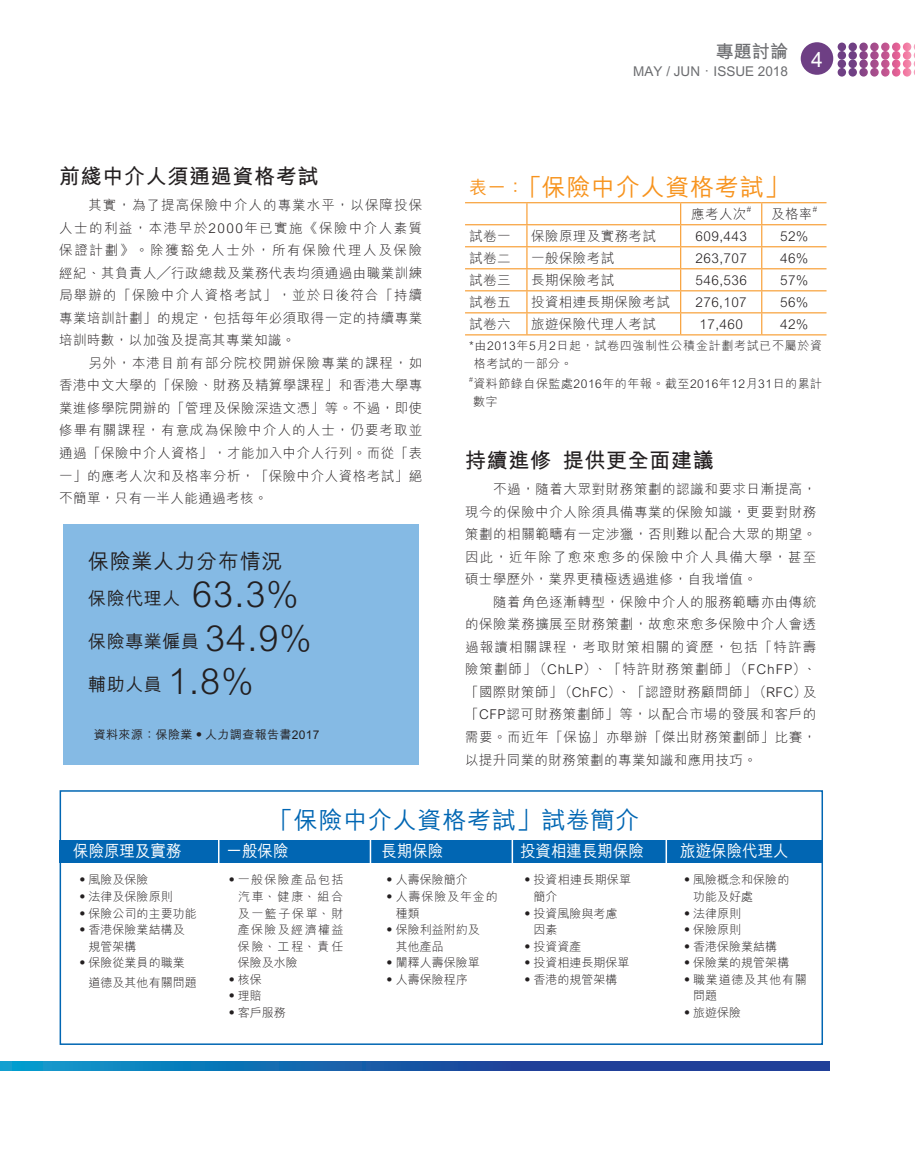
<style>
.page{position:relative;width:915px;height:1149px;background:#fff}
.page>*{position:absolute;margin:0;border:0;box-sizing:border-box;transform-origin:0 0}
.t1{font:24px "M Hei Medium HKSCS";letter-spacing:.03em;color:#0166b3}
.t2{font:24px "M Hei Medium HKSCS";letter-spacing:.03em;color:#f7931d}
.t3{font:21px "M Hei Bold HKSCS";letter-spacing:.03em;color:#231f20}
.t4{font:21px "M Hei Medium HKSCS";letter-spacing:.03em;color:#231f20}
.t5{font:21px "M Hei Bold HKSCS";color:#fff}
.t6{font:18px "M Hei Medium HKSCS";letter-spacing:.03em;color:#231f20}
.t7{font:18px "M Hei Bold HKSCS";color:#6c6d70}
.t8{font:16.5px "M Hei Medium HKSCS";color:#fff;scale:.94 1}
.t9{font:13.5px/22.5px "M Hei Light HKSCS";letter-spacing:.04em;color:#231f20}
.t10{font:13.5px "M Hei Bold HKSCS";color:#6c6d70}
.t11{font:12px/16.5px "M Hei Light HKSCS";color:#231f20}
.t12{font:12px/18px "M Hei Light HKSCS";letter-spacing:.055em;color:#231f20}
.t13{font:12px/18px "M Hei Light HKSCS";letter-spacing:.045em;color:#231f20}
.t14{font:12px "M Hei Medium HKSCS";letter-spacing:.03em;color:#231f20}
.t15{font:12px/16.5px "M Hei Light HKSCS";letter-spacing:.06em;color:#231f20}
.t16{font:12px/16.5px "M Hei Light HKSCS";letter-spacing:.075em;color:#231f20}
.t17{font:12px/16.5px "M Hei Light HKSCS";letter-spacing:.02em;color:#231f20}
.t18{font:7.8px "M Hei Light HKSCS";color:#231f20}
.t19{font:7.05px "M Hei Light HKSCS";color:#231f20}
.s1{font-family:"M Hei Light HKSCS";font-size:36px}
.s2{font-size:18px}
</style>
<div class="page">
<div style="left:60px;top:839px;width:762px;height:23px;background:#0166b3"></div>
<svg style="left:0;top:1061px;width:829px;height:9px;background:#175da9"></svg>
<div style="left:63px;top:524px;width:355px;height:240px;background:#85bae4"></div>
<hr style="left:465px;top:202px;width:61px;height:1px;background:#f7931d">
<hr style="left:526px;top:202px;width:154px;height:1px;background:#f7931d">
<hr style="left:680px;top:202px;width:81px;height:1px;background:#f7931d">
<hr style="left:761px;top:202px;width:65px;height:1px;background:#f7931d">
<hr style="left:465px;top:224px;width:61px;height:1px;background:#f7931d">
<hr style="left:526px;top:224px;width:154px;height:1px;background:#f7931d">
<hr style="left:680px;top:224px;width:81px;height:1px;background:#f7931d">
<hr style="left:761px;top:224px;width:65px;height:1px;background:#f7931d">
<hr style="left:465px;top:246px;width:61px;height:1px;background:#f7931d">
<hr style="left:526px;top:246px;width:154px;height:1px;background:#f7931d">
<hr style="left:680px;top:246px;width:81px;height:1px;background:#f7931d">
<hr style="left:761px;top:246px;width:65px;height:1px;background:#f7931d">
<hr style="left:465px;top:268px;width:61px;height:1px;background:#f7931d">
<hr style="left:526px;top:268px;width:154px;height:1px;background:#f7931d">
<hr style="left:680px;top:268px;width:81px;height:1px;background:#f7931d">
<hr style="left:761px;top:268px;width:65px;height:1px;background:#f7931d">
<hr style="left:465px;top:290px;width:61px;height:1px;background:#f7931d">
<hr style="left:526px;top:290px;width:154px;height:1px;background:#f7931d">
<hr style="left:680px;top:290px;width:81px;height:1px;background:#f7931d">
<hr style="left:761px;top:290px;width:65px;height:1px;background:#f7931d">
<hr style="left:465px;top:312px;width:61px;height:1px;background:#f7931d">
<hr style="left:526px;top:312px;width:154px;height:1px;background:#f7931d">
<svg style="left:526px;top:203px;width:1px;height:131px"></svg>
<hr style="left:680px;top:312px;width:81px;height:1px;background:#f7931d">
<svg style="left:680px;top:203px;width:1px;height:131px"></svg>
<hr style="left:761px;top:312px;width:65px;height:1px;background:#f7931d">
<svg style="left:761px;top:203px;width:1px;height:131px"></svg>
<hr style="left:465px;top:334px;width:61px;height:1px;background:#f7931d">
<hr style="left:526px;top:334px;width:154px;height:1px;background:#f7931d">
<hr style="left:680px;top:334px;width:81px;height:1px;background:#f7931d">
<hr style="left:761px;top:334px;width:65px;height:1px;background:#f7931d">
<div style="left:60px;top:790px;width:762px;height:254px;border:2px solid #0166b3"></div>
<hr style="left:218px;top:821px;width:1px;height:201px;background:#fff">
<hr style="left:369px;top:821px;width:2px;height:201px;background:#fff">
<hr style="left:511px;top:821px;width:2px;height:201px;background:#fff">
<hr style="left:665px;top:821px;width:1px;height:201px;background:#fff">
<div style="left:800px;top:42px;width:33px;height:33px;background:#6e3f84;border-radius:50%"></div>
<svg style="left:837px;top:43px;width:77px;height:34px"></svg>
<h2 class="t3" style="left:59px;top:161px;width:260px">前綫中介人須通過資格考試</h2>
<p class="t9" style="left:59px;top:193px;width:364px">　　其實，為了提高保險中介人的專業水平，以保障投保人士的利益，本港早於2000年已實施《保險中介人素質保證計劃》。除獲豁免人士外，所有保險代理人及保險經紀、其負責人／行政總裁及業務代表均須通過由職業訓練局舉辦的「保險中介人資格考試」，並於日後符合「持續專業培訓計劃」的規定，包括每年必須取得一定的持續專業培訓時數，以加強及提高其專業知識。<br>　　另外，本港目前有部分院校開辦保險專業的課程，如香港中文大學的「保險、財務及精算學課程」和香港大學專業進修學院開辦的「管理及保險深造文憑」等。不過，即使修畢有關課程，有意成為保險中介人的人士，仍要考取並通過「保險中介人資格」，才能加入中介人行列。而從「表一」的應考人次和及格率分析，「保險中介人資格考試」絕不簡單，只有一半人能通過考核。</p>
<h2 class="t4" style="left:88px;top:545px;width:196px">保險業人力分布情況</h2>
<h3 class="t6" style="left:88px;top:585px;width:212px">保險代理人 <span class="s1">63.3%</span></h3>
<h3 class="t6" style="left:88px;top:628px;width:225px">保險專業僱員 <span class="s1">34.9%</span></h3>
<h3 class="t6" style="left:88px;top:671px;width:166px">輔助人員 <span class="s1">1.8%</span></h3>
<p class="t14" style="left:94px;top:726px;width:227px">資料來源：保險業‧人力調查報告書2017</p>
<h3 class="t7" style="left:715px;top:38px;width:73px">專題討論</h3>
<p class="t10" style="left:633px;top:61px;width:156px">MAY / JUN．ISSUE 2018</p>
<h2 class="t5" style="left:810px;top:44px;width:13px">4</h2>
<h1 class="t2" style="left:469px;top:169px;width:320px"><span class="s2">表一：</span>「保險中介人資格考試」</h1>
<p class="t9" style="left:691px;top:202px;width:57px">應考人次</p>
<p class="t18" style="left:746px;top:204px;width:6px">#</p>
<p class="t9" style="left:770px;top:202px;width:43px">及格率</p>
<p class="t18" style="left:812px;top:204px;width:6px">#</p>
<p class="t9" style="left:469px;top:224px;width:43px">試卷一</p>
<p class="t9" style="left:531px;top:224px;width:126px">保險原理及實務考試</p>
<p class="t9" style="left:695px;top:224px;width:53px">609,443</p>
<p class="t9" style="left:780px;top:224px;width:29px">52%</p>
<p class="t9" style="left:469px;top:246px;width:43px">試卷二</p>
<p class="t9" style="left:531px;top:246px;width:85px">一般保險考試</p>
<p class="t9" style="left:695px;top:246px;width:53px">263,707</p>
<p class="t9" style="left:780px;top:246px;width:29px">46%</p>
<p class="t9" style="left:469px;top:268px;width:43px">試卷三</p>
<p class="t9" style="left:531px;top:268px;width:85px">長期保險考試</p>
<p class="t9" style="left:695px;top:268px;width:53px">546,536</p>
<p class="t9" style="left:779px;top:268px;width:29px">57%</p>
<p class="t9" style="left:469px;top:290px;width:43px">試卷五</p>
<p class="t9" style="left:531px;top:290px;width:140px">投資相連長期保險考試</p>
<p class="t9" style="left:695px;top:290px;width:53px">276,107</p>
<p class="t9" style="left:779px;top:290px;width:29px">56%</p>
<p class="t9" style="left:469px;top:312px;width:43px">試卷六</p>
<p class="t9" style="left:531px;top:312px;width:126px">旅遊保險代理人考試</p>
<p class="t9" style="left:699px;top:312px;width:45px">17,460</p>
<p class="t9" style="left:779px;top:312px;width:29px">42%</p>
<p class="t12" style="left:474px;top:336px;width:349px;text-indent:-5px">*由2013年5月2日起，試卷四強制性公積金計劃考試已不屬於資格考試的一部分。</p>
<p class="t19" style="left:469px;top:375px;width:5px">#</p>
<p class="t13" style="left:473px;top:374px;width:350px">資料節錄自保監處2016年的年報。截至2016年12月31日的累計數字</p>
<h2 class="t3" style="left:465px;top:445px;width:250px">持續進修 提供更全面建議</h2>
<p class="t9" style="left:465px;top:477px;width:353px">　　不過，隨着大眾對財務策劃的認識和要求日漸提高，現今的保險中介人除須具備專業的保險知識，更要對財務策劃的相關範疇有一定涉獵，否則難以配合大眾的期望。因此，近年除了愈來愈多的保險中介人具備大學，甚至碩士學歷外，業界更積極透過進修，自我增值。<br>　　隨着角色逐漸轉型，保險中介人的服務範疇亦由傳統的保險業務擴展至財務策劃，故愈來愈多保險中介人會透過報讀相關課程，考取財策相關的資歷，包括「特許壽險策劃師」（ChLP）、「特許財務策劃師」（FChFP）、「國際財策師」（ChFC）、「認證財務顧問師」（RFC）及「CFP認可財務策劃師」等，以配合市場的發展和客戶的需要。而近年「保協」亦舉辦「傑出財務策劃師」比賽，以提升同業的財務策劃的專業知識和應用技巧。</p>
<h1 class="t1" style="left:269px;top:802px;width:372px">「保險中介人資格考試」試卷簡介</h1>
<p class="t8" style="left:73px;top:839px;width:117px">保險原理及實務</p>
<p class="t8" style="left:226px;top:839px;width:67px">一般保險</p>
<p class="t8" style="left:381px;top:839px;width:67px">長期保險</p>
<p class="t8" style="left:520px;top:839px;width:133px">投資相連長期保險</p>
<p class="t8" style="left:680px;top:839px;width:117px">旅遊保險代理人</p>
<p class="t11" style="left:77px;top:871px;width:74px">•風險及保險</p>
<p class="t11" style="left:77px;top:887px;width:98px">•法律及保險原則</p>
<p class="t11" style="left:77px;top:904px;width:122px">•保險公司的主要功能</p>
<p class="t11" style="left:89px;top:920px;width:98px;text-indent:-12px">•香港保險業結構及規管架構</p>
<p class="t11" style="left:89px;top:952px;width:110px;line-height:19.5px;text-indent:-12px">•保險從業員的職業道德及其他有關問題</p>
<p class="t11" style="left:383px;top:871px;width:85px">•人壽保險簡介</p>
<p class="t16" style="left:395px;top:887px;width:104px;text-indent:-12px">•人壽保險及年金的種類</p>
<p class="t11" style="left:395px;top:920px;width:85px;text-indent:-12px">•保險利益附約及其他產品</p>
<p class="t11" style="left:383px;top:953px;width:97px">•闡釋人壽保險單</p>
<p class="t11" style="left:383px;top:970px;width:85px">•人壽保險程序</p>
<p class="t11" style="left:238px;top:871px;width:107px;text-align:justify;text-indent:-12px">•一般保險產品包括汽車、健康、組合及一籃子保單、財產保險及經濟權益保險、工程、責任保險及水險</p>
<p class="t11" style="left:226px;top:970px;width:37px">•核保</p>
<p class="t11" style="left:226px;top:986px;width:37px">•理賠</p>
<p class="t11" style="left:226px;top:1003px;width:61px">•客戶服務</p>
<p class="t17" style="left:533px;top:871px;width:99px;text-indent:-12px">•投資相連長期保單簡介</p>
<p class="t11" style="left:533px;top:904px;width:85px;text-indent:-12px">•投資風險與考慮因素</p>
<p class="t11" style="left:521px;top:937px;width:61px">•投資資產</p>
<p class="t11" style="left:521px;top:953px;width:109px">•投資相連長期保單</p>
<p class="t11" style="left:521px;top:970px;width:97px">•香港的規管架構</p>
<p class="t11" style="left:693px;top:871px;width:97px;text-indent:-12px">•風險概念和保險的功能及好處</p>
<p class="t11" style="left:681px;top:904px;width:61px">•法律原則</p>
<p class="t11" style="left:681px;top:920px;width:61px">•保險原則</p>
<p class="t11" style="left:681px;top:937px;width:97px">•香港保險業結構</p>
<p class="t11" style="left:681px;top:953px;width:109px">•保險業的規管架構</p>
<p class="t15" style="left:693px;top:970px;width:115px;text-indent:-12px">•職業道德及其他有關問題</p>
<p class="t11" style="left:681px;top:1003px;width:61px">•旅遊保險</p>
</div>
